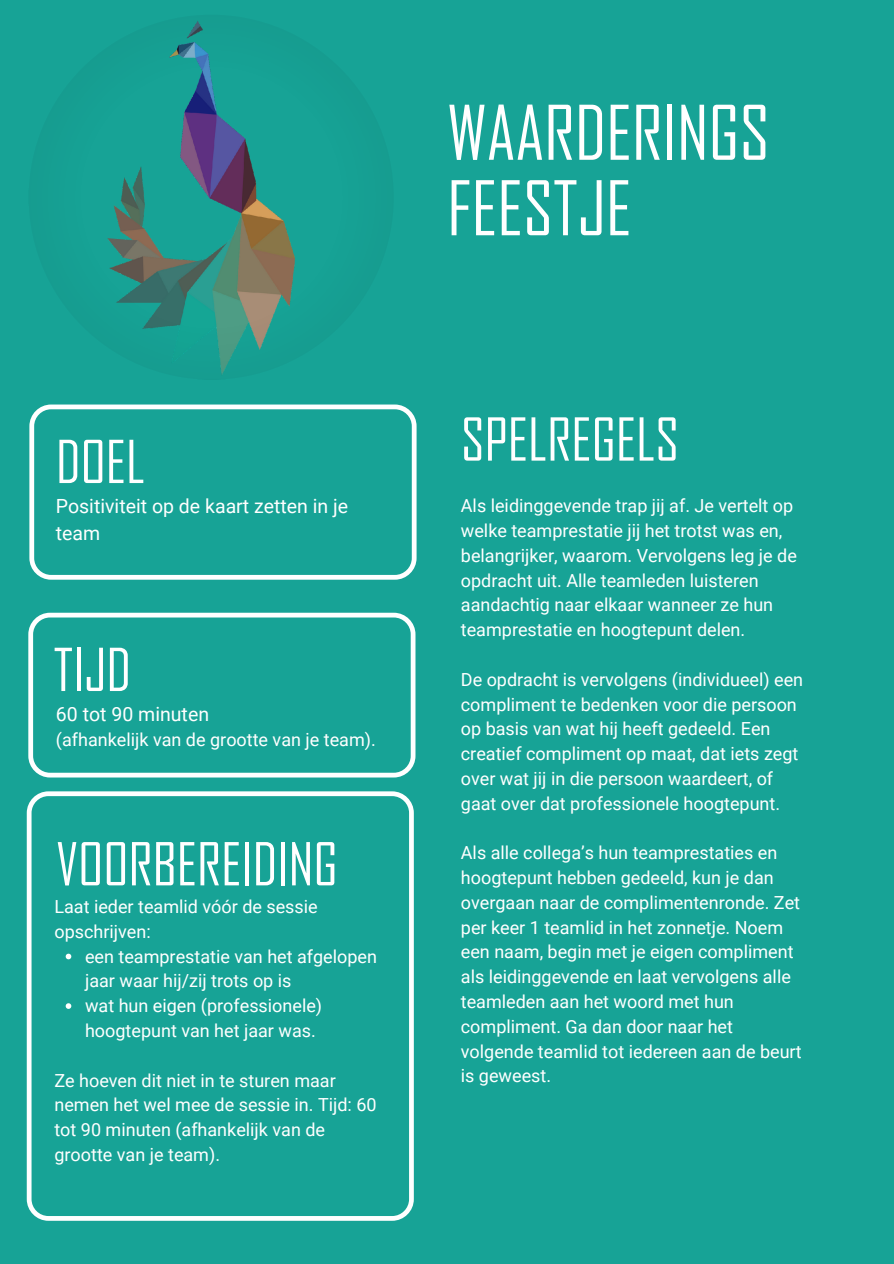
<style>
.page{position:relative;width:894px;height:1264px;background:#fff}
.page>*{position:absolute;margin:0;border:0;box-sizing:border-box;transform-origin:0 0}
.t1{font:72px "Agency FB";color:#fff}
.t2{font:56.7px "Agency FB";color:#fff}
.t3{font:19.5px/27px "Roboto";color:#fff}
.t4{font:18px/24.8px "Roboto";color:#fff}
</style>
<div class="page">
<div style="left:0;top:0;width:893px;height:1263px;background:#17a396"></div>
<svg style="left:29px;top:404px;width:387px;height:175px"></svg>
<svg style="left:27px;top:791px;width:386px;height:429px"></svg>
<svg style="left:29px;top:15px;width:364px;height:365px"></svg>
<svg style="left:28px;top:612px;width:387px;height:165px"></svg>
<svg style="left:66px;top:953px;width:5px;height:6px"></svg>
<svg style="left:66px;top:1003px;width:5px;height:5px"></svg>
<p class="t2" style="left:56px;top:427px;width:91px">DOEL</p>
<p class="t3" style="left:56px;top:493px;width:294px">Positiviteit op de kaart zetten in je team</p>
<p class="t2" style="left:53px;top:635px;width:79px">TIJD</p>
<p class="t3" style="left:56px;top:700px;width:155px">60 tot 90 minuten</p>
<p class="t4" style="left:56px;top:727px;width:321px">(afhankelijk van de grootte van je team).</p>
<p class="t2" style="left:56px;top:829px;width:283px">VOORBEREIDING</p>
<p class="t4" style="left:54px;top:894px;width:265px">Laat ieder teamlid vóór de sessie opschrijven:</p>
<p class="t4" style="left:85px;top:944px;width:293px">een teamprestatie van het afgelopen jaar waar hij/zij trots op is</p>
<p class="t4" style="left:85px;top:993px;width:238px">wat hun eigen (professionele) hoogtepunt van het jaar was.</p>
<p class="t4" style="left:54px;top:1068px;width:323px">Ze hoeven dit niet in te sturen maar nemen het wel mee de sessie in. Tijd: 60 tot 90 minuten (afhankelijk van de grootte van je team).</p>
<p class="t1" style="left:447px;top:89px;width:324px">WAARDERINGS</p>
<p class="t1" style="left:447px;top:164px;width:186px">FEESTJE</p>
<p class="t2" style="left:461px;top:405px;width:219px">SPELREGELS</p>
<p class="t4" style="left:461px;top:494px;width:337px">Als leidinggevende trap jij af. Je vertelt op welke teamprestatie jij het trotst was en, belangrijker, waarom. Vervolgens leg je de opdracht uit. Alle teamleden luisteren aandachtig naar elkaar wanneer ze hun teamprestatie en hoogtepunt delen.</p>
<p class="t4" style="left:461px;top:667px;width:344px">De opdracht is vervolgens (individueel) een compliment te bedenken voor die persoon op basis van wat hij heeft gedeeld. Een creatief compliment op maat, dat iets zegt over wat jij in die persoon waardeert, of gaat over dat professionele hoogtepunt.</p>
<p class="t4" style="left:461px;top:840px;width:342px">Als alle collega’s hun teamprestaties en hoogtepunt hebben gedeeld, kun je dan overgaan naar de complimentenronde. Zet per keer 1 teamlid in het zonnetje. Noem een naam, begin met je eigen compliment als leidinggevende en laat vervolgens alle teamleden aan het woord met hun compliment. Ga dan door naar het volgende teamlid tot iedereen aan de beurt is geweest.</p>
</div>
